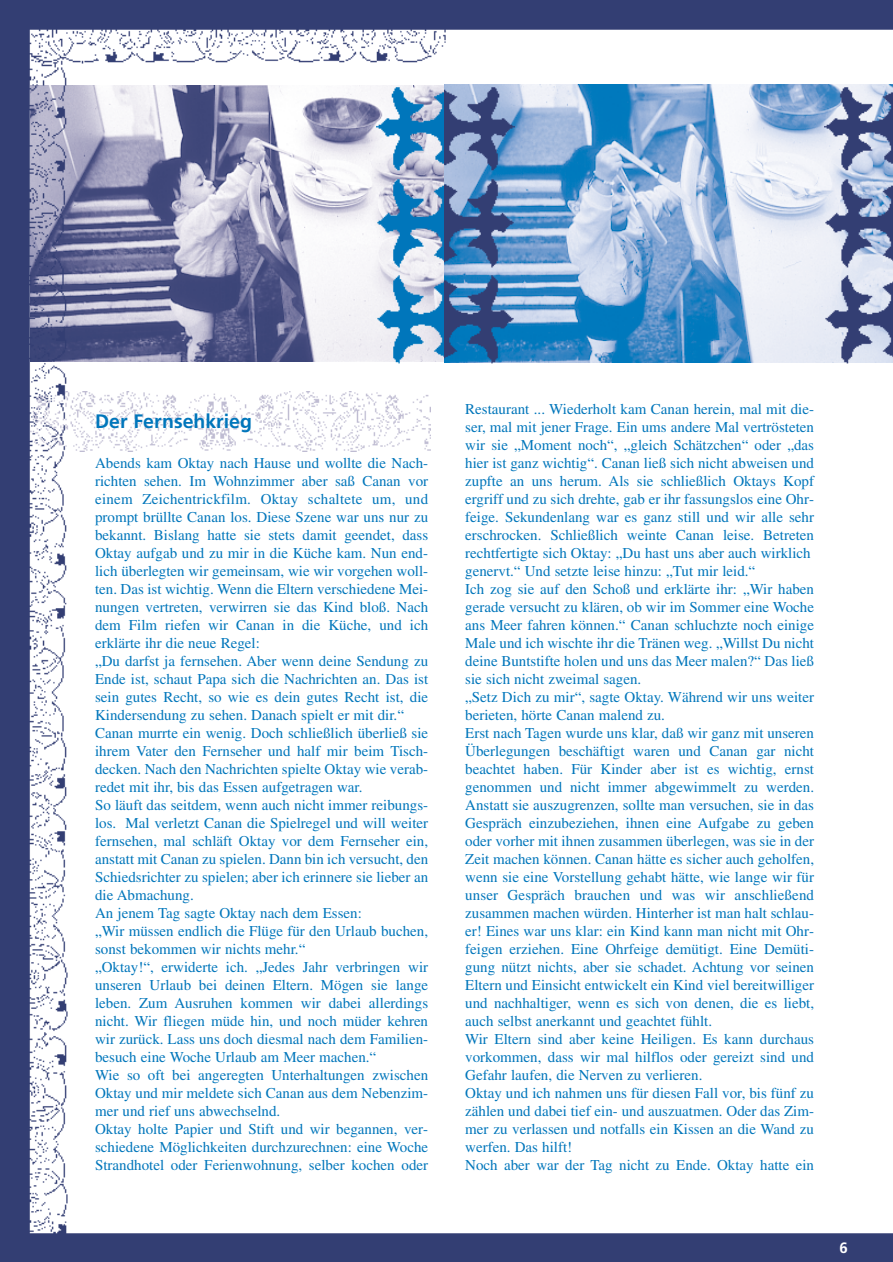
<style>
.page{position:relative;width:893px;height:1262px;background:#fff}
.page>*{position:absolute;margin:0;border:0;box-sizing:border-box;transform-origin:0 0}
.t1{font:700 19.5px "Frutiger";color:#0076bb}
.t2{font:15px/18px "Times";color:#0076bb}
.t3{font:700 15px "Frutiger";color:#fff}
</style>
<div class="page">
<img style="left:0;top:0;width:892px;height:1262px">
<svg style="left:514px;top:85px;width:310px;height:276px;background:#95badd"></svg>
<img style="left:376px;top:82px;width:138px;height:283px">
<img style="left:824px;top:82px;width:68px;height:283px">
<div style="left:463px;top:394px;width:352px;height:784px;background:#fff"></div>
<h1 class="t1" style="left:95px;top:413px;width:158px">Der Fernsehkrieg</h1>
<p class="t2" style="left:465px;top:400px;width:350px">Restaurant ... Wiederholt kam Canan herein, mal mit die&shy;ser, mal mit jener Frage. Ein ums andere Mal vertrösteten wir sie „Moment noch“, „gleich Schätzchen“ oder „das hier ist ganz wichtig“. Canan ließ sich nicht abweisen und zupfte an uns herum. Als sie schließlich Oktays Kopf ergriff und zu sich drehte, gab er ihr fassungslos eine Ohr&shy;feige. Sekundenlang war es ganz still und wir alle sehr erschrocken. Schließlich weinte Canan leise. Betreten rechtfertigte sich Oktay: „Du hast uns aber auch wirklich genervt.“ Und setzte leise hinzu: „Tut mir leid.“<br>Ich zog sie auf den Schoß und erklärte ihr: „Wir haben gerade versucht zu klären, ob wir im Sommer eine Woche ans Meer fahren können.“ Canan schluchzte noch einige Male und ich wischte ihr die Tränen weg. „Willst Du nicht deine Buntstifte holen und uns das Meer malen?“ Das ließ sie sich nicht zweimal sagen.<br>„Setz Dich zu mir“, sagte Oktay. Während wir uns weiter berieten, hörte Canan malend zu.<br>Erst nach Tagen wurde uns klar, daß wir ganz mit unseren Überlegungen beschäftigt waren und Canan gar nicht beachtet haben. Für Kinder aber ist es wichtig, ernst genommen und nicht immer abgewimmelt zu werden.<br>Anstatt sie auszugrenzen, sollte man versuchen, sie in das Gespräch einzubeziehen, ihnen eine Aufgabe zu geben oder vorher mit ihnen zusammen überlegen, was sie in der Zeit machen können. Canan hätte es sicher auch geholfen, wenn sie eine Vorstellung gehabt hätte, wie lange wir für unser Gespräch brauchen und was wir anschließend zusammen machen würden. Hinterher ist man halt schlau&shy;er! Eines war uns klar: ein Kind kann man nicht mit Ohr&shy;feigen erziehen. Eine Ohrfeige demütigt. Eine Demüti&shy;gung nützt nichts, aber sie schadet. Achtung vor seinen Eltern und Einsicht entwickelt ein Kind viel bereitwilliger und nachhaltiger, wenn es sich von denen, die es liebt, auch selbst anerkannt und geachtet fühlt.<br>Wir Eltern sind aber keine Heiligen. Es kann durchaus vorkommen, dass wir mal hilflos oder gereizt sind und Gefahr laufen, die Nerven zu verlieren.<br>Oktay und ich nahmen uns für diesen Fall vor, bis fünf zu zählen und dabei tief ein- und auszuatmen. Oder das Zim&shy;mer zu verlassen und notfalls ein Kissen an die Wand zu werfen. Das hilft!<br>Noch aber war der Tag nicht zu Ende. Oktay hatte ein</p>
<p class="t2" style="left:95px;top:454px;width:334px">Abends kam Oktay nach Hause und wollte die Nach&shy;richten sehen. Im Wohnzimmer aber saß Canan vor einem Zeichentrickfilm. Oktay schaltete um, und prompt brüllte Canan los. Diese Szene war uns nur zu bekannt. Bislang hatte sie stets damit geendet, dass Oktay aufgab und zu mir in die Küche kam. Nun end&shy;lich überlegten wir gemeinsam, wie wir vorgehen woll&shy;ten. Das ist wichtig. Wenn die Eltern verschiedene Mei&shy;nungen vertreten, verwirren sie das Kind bloß. Nach dem Film riefen wir Canan in die Küche, und ich erklärte ihr die neue Regel:<br>„Du darfst ja fernsehen. Aber wenn deine Sendung zu Ende ist, schaut Papa sich die Nachrichten an. Das ist sein gutes Recht, so wie es dein gutes Recht ist, die Kindersendung zu sehen. Danach spielt er mit dir.“ Canan murrte ein wenig. Doch schließlich überließ sie ihrem Vater den Fernseher und half mir beim Tisch&shy;decken. Nach den Nachrichten spielte Oktay wie verab&shy;redet mit ihr, bis das Essen aufgetragen war.<br>So läuft das seitdem, wenn auch nicht immer reibungs&shy;los. Mal verletzt Canan die Spielregel und will weiter fernsehen, mal schläft Oktay vor dem Fernseher ein, anstatt mit Canan zu spielen. Dann bin ich versucht, den Schiedsrichter zu spielen; aber ich erinnere sie lieber an die Abmachung.<br>An jenem Tag sagte Oktay nach dem Essen:<br>„Wir müssen endlich die Flüge für den Urlaub buchen, sonst bekommen wir nichts mehr.“<br>„Oktay!“, erwiderte ich. „Jedes Jahr verbringen wir unseren Urlaub bei deinen Eltern. Mögen sie lange leben. Zum Ausruhen kommen wir dabei allerdings nicht. Wir fliegen müde hin, und noch müder kehren wir zurück. Lass uns doch diesmal nach dem Familien&shy;besuch eine Woche Urlaub am Meer machen.“<br>Wie so oft bei angeregten Unterhaltungen zwischen Oktay und mir meldete sich Canan aus dem Nebenzim&shy;mer und rief uns abwechselnd.<br>Oktay holte Papier und Stift und wir begannen, ver&shy;schiedene Möglichkeiten durchzurechnen: eine Woche Strandhotel oder Ferienwohnung, selber kochen oder</p>
<p class="t3" style="left:839px;top:1241px;width:10px">6</p>
</div>
